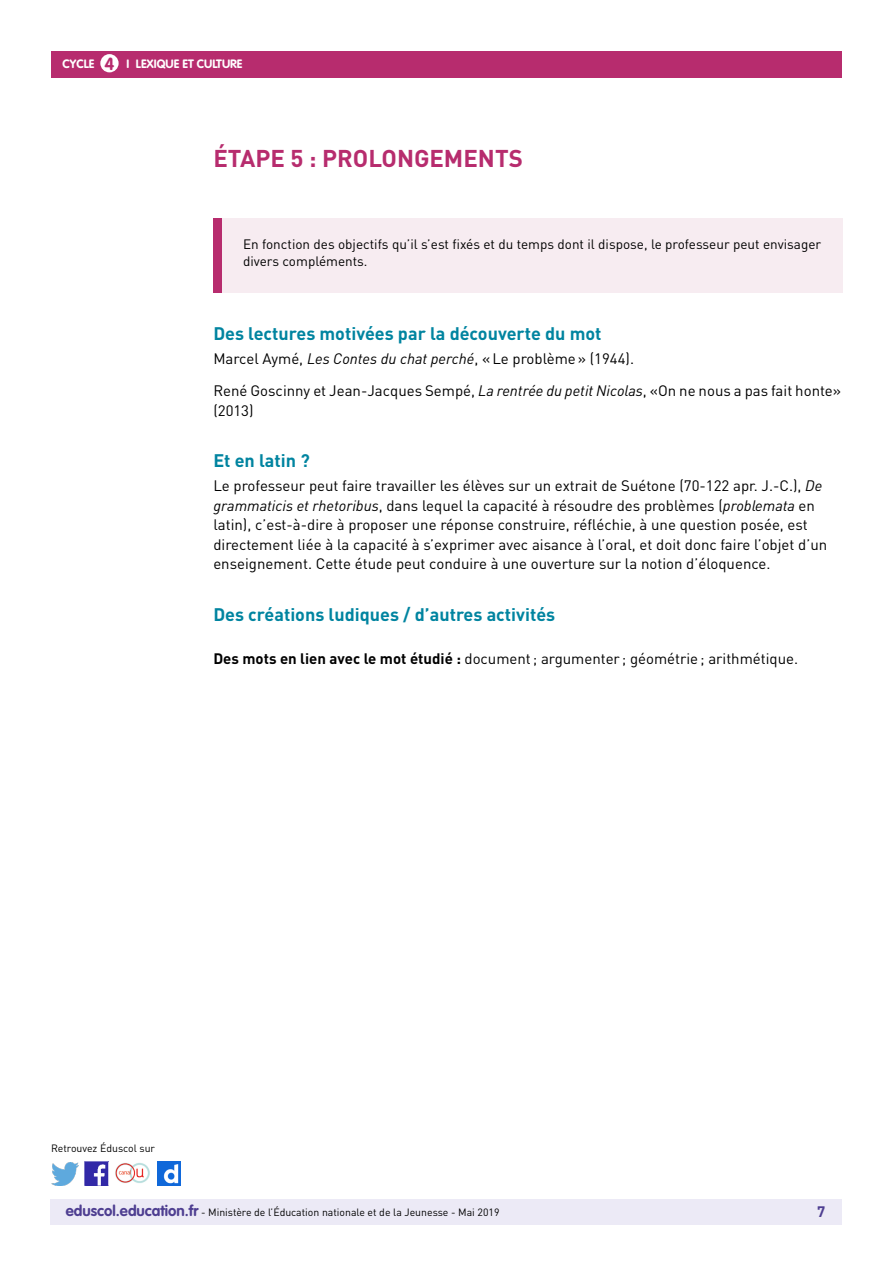
<style>
.page{position:relative;width:893px;height:1263px;background:#fff}
.page>*{position:absolute;margin:0;border:0;box-sizing:border-box;transform-origin:0 0}
.t1{font:700 24px "DIN Pro";color:#b72c6e}
.t2{font:700 18px "DIN Pro";color:#0084a0}
.t3{font:700 17.25px "VAG Rounded Std";color:#b72c6e}
.t4{font:15px/19.5px "DIN Pro";color:#000}
.t5{font:700 15px "DIN Pro";color:#4e3e91}
.t6{font:13.5px/16.2px "DIN Pro";color:#000}
.t7{font:700 12px "VAG Rounded Std";color:#fff}
.t8{font:10.5px "DIN Pro";color:#000}
.s1{font-style:italic}
.s2{font-weight:700}
.s3{font-family:"VAG Rounded Std";font-weight:700;font-size:15px;color:#4e3e91}
</style>
<div class="page">
<div style="left:50px;top:1199px;width:791px;height:26px;background:#eceaf6"></div>
<div style="left:51px;top:51px;width:791px;height:27px;background:#b72c6e"></div>
<div style="left:100px;top:54px;width:19px;height:18px;background:#fff;border-radius:50%"></div>
<img style="left:85px;top:1162px;width:23px;height:23px">
<img style="left:51px;top:1163px;width:28px;height:22px">
<img style="left:158px;top:1162px;width:22px;height:23px">
<img style="left:115px;top:1163px;width:35px;height:20px">
<div style="left:213px;top:218px;width:630px;height:75px;background:#f7ecf1"></div>
<div style="left:213px;top:218px;width:9px;height:75px;background:#b72c6e"></div>
<p class="t3" style="left:105px;top:53px;width:11px">4</p>
<p class="t7" style="left:63px;top:57px;width:33px">CYCLE</p>
<p class="t7" style="left:127px;top:57px;width:117px">I LEXIQUE ET CULTURE</p>
<h1 class="t1" style="left:213px;top:143px;width:311px">ÉTAPE 5 : PROLONGEMENTS</h1>
<p class="t6" style="left:243px;top:236px;width:579px">En fonction des objectifs qu’il s’est fixés et du temps dont il dispose, le professeur peut envisager divers compléments.</p>
<p class="t2" style="left:213px;top:322px;width:390px">Des lectures motivées par la découverte du mot</p>
<p class="t4" style="left:213px;top:342px;width:629px;line-height:32.2px">Marcel Aymé, <span class="s1">Les Contes du chat perché</span>, «Le problème» (1944).<br>René Goscinny et Jean-Jacques Sempé, <span class="s1">La rentrée du petit Nicolas</span>, «On ne nous a pas fait honte»</p>
<p class="t4" style="left:213px;top:400px;width:42px">(2013)</p>
<p class="t2" style="left:213px;top:449px;width:98px">Et en latin ?</p>
<p class="t4" style="left:213px;top:476px;width:615px">Le professeur peut faire travailler les élèves sur un extrait de Suétone (70-122 apr. J.-C.), <span class="s1">De grammaticis et rhetoribus</span>, dans lequel la capacité à résoudre des problèmes (<span class="s1">problemata</span> en latin), c’est-à-dire à proposer une réponse construire, réfléchie, à une question posée, est directement liée à la capacité à s’exprimer avec aisance à l’oral, et doit donc faire l’objet d’un enseignement. Cette étude peut conduire à une ouverture sur la notion d’éloquence.</p>
<p class="t2" style="left:213px;top:602px;width:343px">Des créations ludiques / d’autres activités</p>
<p class="t4" style="left:213px;top:649px;width:586px"><span class="s2">Des mots en lien avec le mot étudié :</span> document; argumenter ; géométrie; arithmétique.</p>
<p class="t8" style="left:51px;top:1141px;width:106px">Retrouvez Éduscol sur</p>
<p class="t8" style="left:66px;top:1205px;width:435px"><span class="s3">eduscol.education.fr</span> - Ministère de l’Éducation nationale et de la Jeunesse - Mai 2019</p>
<p class="t5" style="left:817px;top:1201px;width:10px">7</p>
</div>
